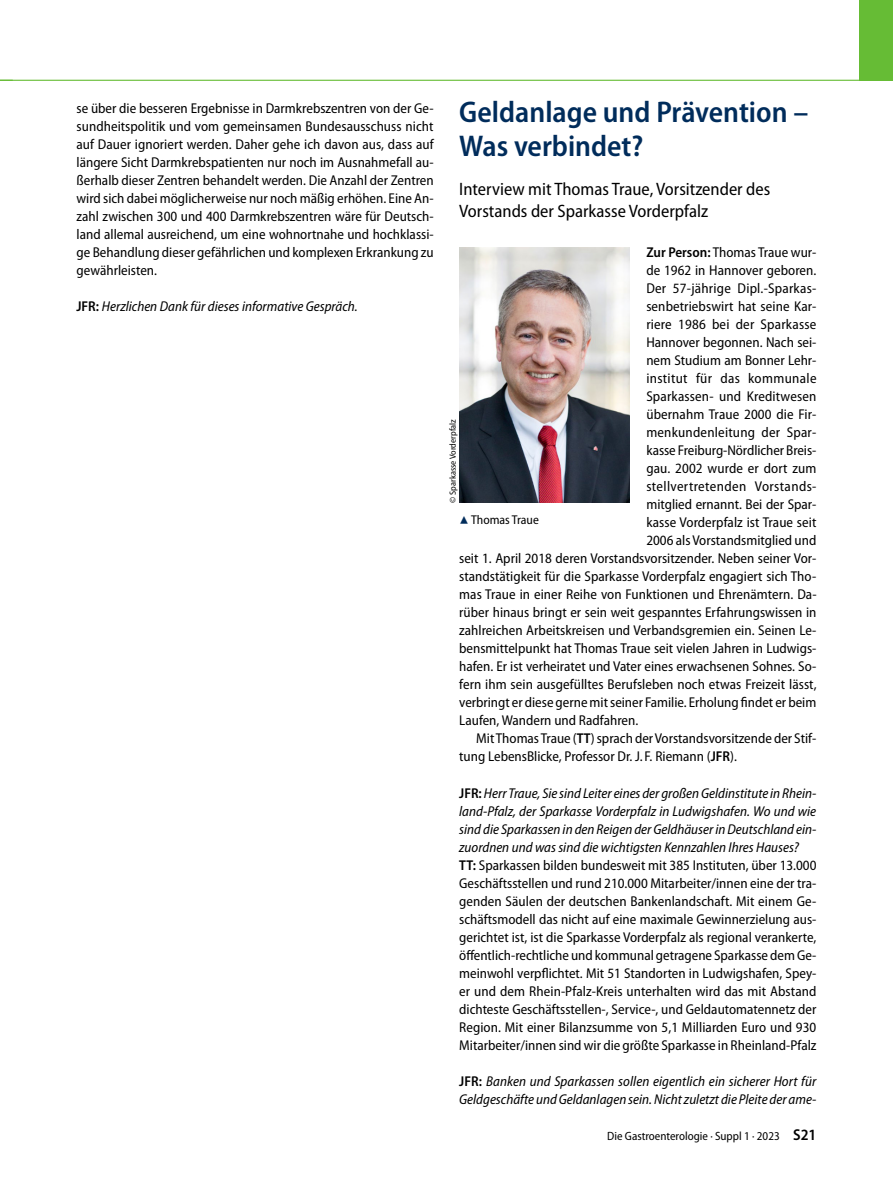
<style>
.page{position:relative;width:893px;height:1187px;background:#fff}
.page>*{position:absolute;margin:0;border:0;box-sizing:border-box;transform-origin:0 0}
.t1{font:600 semi-condensed 30px/33px "Myriad Pro";color:#002c5b}
.t2{font:semi-condensed 18px/21.8px "Myriad Pro";color:#000}
.t3{font:semi-condensed 14.25px/18px "Myriad Pro";color:#000;text-align:justify}
.t4{font:italic semi-condensed 14.25px/18px "Myriad Pro";color:#000}
.t5{font:semi-condensed 14.25px "Myriad Pro";letter-spacing:.025em;color:#000}
.t6{font:semi-condensed 12.75px "Myriad Pro";color:#000}
.t7{font:semi-condensed 12px "Myriad Pro";color:#000}
.t8{font:semi-condensed 9px "Myriad Pro";color:#000}
.s1{font-weight:600;font-style:normal}
.s2{font-weight:600}
.s3{font-style:italic}
.s4{font-family:"Blik Buttons";font-stretch:normal;color:#002c5b}
.s5{font-weight:600;font-size:15.75px}
</style>
<div class="page">
<div style="left:859px;top:0;width:34px;height:81px;background:#66bc35"></div>
<hr style="left:0;top:80px;width:893px;height:1px;background:#66bc35">
<img style="left:459px;top:247px;width:170px;height:255px">
<p class="t3" style="left:77px;top:100px;width:359px">se über die besseren Ergebnisse in Darmkrebszentren von der Ge&shy;sundheitspolitik und vom gemeinsamen Bundesausschuss nicht auf Dauer ignoriert werden. Daher gehe ich davon aus, dass auf längere Sicht Darmkrebspatienten nur noch im Ausnahmefall au&shy;ßerhalb dieser Zentren behandelt werden. Die Anzahl der Zentren wird sich dabei möglicherweise nur noch mäßig erhöhen. Eine An&shy;zahl zwischen 300 und 400 Darmkrebszentren wäre für Deutsch&shy;land allemal ausreichend, um eine wohnortnahe und hochklassi&shy;ge Behandlung dieser gefährlichen und komplexen Erkrankung zu gewährleisten.</p>
<p class="t4" style="left:77px;top:298px;width:283px"><span class="s1">JFR:</span> Herzlichen Dank für dieses informative Gespräch.</p>
<h1 class="t1" style="left:459px;top:96px;width:351px">Geldanlage und Prävention –<br>Was verbindet?</h1>
<p class="t2" style="left:459px;top:179px;width:313px">Interview mit Thomas Traue, Vorsitzender des<br>Vorstands der Sparkasse Vorderpfalz</p>
<p class="t3" style="left:646px;top:244px;width:172px"><span class="s2">Zur Person:</span> Thomas Traue wur-</p>
<p class="t3" style="left:646px;top:262px;width:172px">de 1962 in Hannover geboren.</p>
<p class="t3" style="left:646px;top:280px;width:172px">Der 57-jährige Dipl.-Sparkas-</p>
<p class="t3" style="left:646px;top:298px;width:172px">senbetriebswirt hat seine Kar-</p>
<p class="t3" style="left:646px;top:316px;width:172px">riere 1986 bei der Sparkasse</p>
<p class="t3" style="left:646px;top:334px;width:172px">Hannover begonnen. Nach sei-</p>
<p class="t3" style="left:646px;top:352px;width:172px">nem Studium am Bonner Lehr-</p>
<p class="t5" style="left:646px;top:371px;width:172px">institut für das kommunale</p>
<p class="t3" style="left:646px;top:388px;width:172px">Sparkassen- und Kreditwesen</p>
<p class="t3" style="left:646px;top:406px;width:172px">übernahm Traue 2000 die Fir-</p>
<p class="t3" style="left:646px;top:424px;width:172px">menkundenleitung der Spar-</p>
<p class="t3" style="left:646px;top:442px;width:172px">kasse Freiburg-Nördlicher Breis-</p>
<p class="t3" style="left:646px;top:460px;width:172px">gau. 2002 wurde er dort zum</p>
<p class="t5" style="left:646px;top:479px;width:172px">stellvertretenden Vorstands-</p>
<p class="t3" style="left:646px;top:496px;width:172px">mitglied ernannt. Bei der Spar-</p>
<p class="t3" style="left:646px;top:514px;width:172px">kasse Vorderpfalz ist Traue seit</p>
<p class="t3" style="left:646px;top:532px;width:172px">2006 als Vorstandsmitglied und</p>
<p class="t3" style="left:459px;top:550px;width:359px">seit 1. April 2018 deren Vorstandsvorsitzender. Neben seiner Vor-</p>
<p class="t3" style="left:459px;top:568px;width:359px">standstätigkeit für die Sparkasse Vorderpfalz engagiert sich Tho-</p>
<p class="t3" style="left:459px;top:586px;width:359px">mas Traue in einer Reihe von Funktionen und Ehrenämtern. Da-</p>
<p class="t3" style="left:459px;top:604px;width:359px">rüber hinaus bringt er sein weit gespanntes Erfahrungswissen in</p>
<p class="t3" style="left:459px;top:622px;width:359px">zahlreichen Arbeitskreisen und Verbandsgremien ein. Seinen Le-</p>
<p class="t3" style="left:459px;top:640px;width:359px">bensmittelpunkt hat Thomas Traue seit vielen Jahren in Ludwigs-</p>
<p class="t3" style="left:459px;top:658px;width:359px">hafen. Er ist verheiratet und Vater eines erwachsenen Sohnes. So-</p>
<p class="t3" style="left:459px;top:676px;width:359px">fern ihm sein ausgefülltes Berufsleben noch etwas Freizeit lässt,</p>
<p class="t3" style="left:459px;top:694px;width:359px">verbringt er diese gerne mit seiner Familie. Erholung findet er beim</p>
<p class="t3" style="left:459px;top:712px;width:181px">Laufen, Wandern und Radfahren.</p>
<p class="t3" style="left:476px;top:730px;width:341px">Mit Thomas Traue (<span class="s2">TT</span>) sprach der Vorstandsvorsitzende der Stif-</p>
<p class="t3" style="left:459px;top:748px;width:279px">tung LebensBlicke, Professor Dr. J. F. Riemann (<span class="s2">JFR</span>).</p>
<p class="t3" style="left:459px;top:784px;width:359px;text-align:left"><span class="s2">JFR:</span> <span class="s3">Herr Traue, Sie sind Leiter eines der großen Geldinstitute in Rhein&shy;land-Pfalz, der Sparkasse Vorderpfalz in Ludwigshafen. Wo und wie sind die Sparkassen in den Reigen der Geldhäuser in Deutschland ein&shy;zuordnen und was sind die wichtigsten Kennzahlen Ihres Hauses?<br></span><span class="s2">TT:</span> Sparkassen bilden bundesweit mit 385 Instituten, über 13.000<br>Geschäftsstellen und rund 210.000 Mitarbeiter/innen eine der tra&shy;genden Säulen der deutschen Bankenlandschaft. Mit einem Ge&shy;schäftsmodell das nicht auf eine maximale Gewinnerzielung aus&shy;gerichtet ist, ist die Sparkasse Vorderpfalz als regional verankerte, öffentlich-rechtliche und kommunal getragene Sparkasse dem Ge&shy;meinwohl verpflichtet. Mit 51 Standorten in Ludwigshafen, Spey&shy;er und dem Rhein-Pfalz-Kreis unterhalten wird das mit Abstand dichteste Geschäftsstellen-, Service-, und Geldautomatennetz der Region. Mit einer Bilanzsumme von 5,1 Milliarden Euro und 930<br>Mitarbeiter/innen sind wir die größte Sparkasse in Rheinland-Pfalz</p>
<p class="t4" style="left:459px;top:1072px;width:359px"><span class="s1">JFR:</span> Banken und Sparkassen sollen eigentlich ein sicherer Hort für<br>Geldgeschäfte und Geldanlagen sein. Nicht zuletzt die Pleite der ame-</p>
<p class="t8" style="left:448px;top:502px;width:85px;rotate:-90deg">© Sparkasse Vorderpfalz</p>
<p class="t6" style="left:459px;top:513px;width:81px"><span class="s4">8</span> Thomas Traue</p>
<p class="t7" style="left:607px;top:1129px;width:211px">Die Gastroenterologie · Suppl 1 · 2023 <span class="s5">S21</span></p>
</div>
